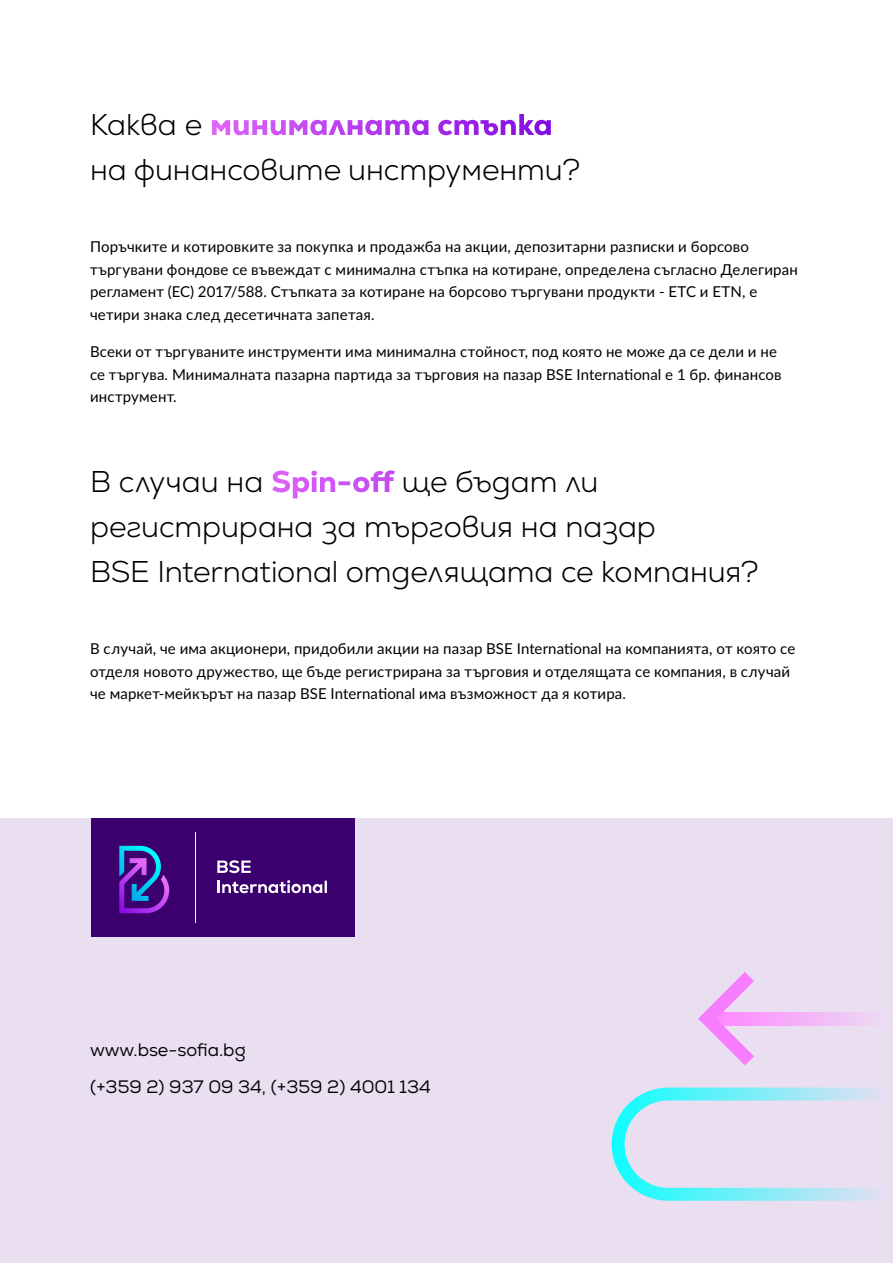
<style>
.page{position:relative;width:893px;height:1263px;background:#fff}
.page>*{position:absolute;margin:0;border:0;box-sizing:border-box;transform-origin:0 0}
.t1{font:300 30px/45px "Nexa";letter-spacing:-.005em;color:#000}
.t2{font:18px "Nexa";color:#000}
.t3{font:15px/22.5px "Lato";letter-spacing:.01em;color:#000}
.s1{font-weight:800;color:#fff}
</style>
<div class="page">
<div style="left:0;top:819px;width:893px;height:444px;background:#eadef1"></div>
<div style="left:91px;top:819px;width:264px;height:118px;background:#3c006e"></div>
<svg style="left:119px;top:846px;width:50px;height:67px"></svg>
<hr style="left:195px;top:832px;width:1px;height:91px;background:#fff">
<svg style="left:217px;top:860px;width:34px;height:13px"></svg>
<svg style="left:217px;top:880px;width:110px;height:13px"></svg>
<svg style="left:612px;top:1087px;width:266px;height:114px"></svg>
<svg style="left:754px;top:1012px;width:115px;height:13px"></svg>
<svg style="left:698px;top:972px;width:56px;height:93px"></svg>
<h1 class="t1" style="left:90px;top:103px;width:492px">Каква e <span class="s1">минималната стъпка </span>на финансовите инструменти?</h1>
<p class="t3" style="left:90px;top:235px;width:709px">Поръчките и котировките за покупка и продажба на акции, депозитарни разписки и борсово търгувани фондове се въвеждат с минимална стъпка на котиране, определена съгласно Делегиран регламент (ЕС) 2017/588. Стъпката за котиране на борсово търгувани продукти - ETC и ЕТN, е четири знака след десетичната запетая.</p>
<p class="t3" style="left:90px;top:340px;width:693px">Всеки от търгуваните инструменти има минимална стойност, под която не може да се дели и не се търгува. Минималната пазарна партида за търговия на пазар BSE International е 1 бр. финансов инструмент.</p>
<h1 class="t1" style="left:90px;top:460px;width:670px">В случаи на <span class="s1">Spin-off</span> ще бъдат ли регистрирана за търговия на пазар<br>BSE International отделящата се компания?</h1>
<p class="t3" style="left:90px;top:637px;width:707px">В случай, че има акционери, придобили акции на пазар BSE International на компанията, от която се отделя новото дружество, ще бъде регистрирана за търговия и отделящата се компания, в случай че маркет-мейкърът на пазар BSE International има възможност да я котира.</p>
<p class="t2" style="left:90px;top:1039px;width:157px">www.bse-sofia.bg</p>
<p class="t2" style="left:90px;top:1076px;width:342px">(+359 2) 937 09 34, (+359 2) 4001 134</p>
</div>
